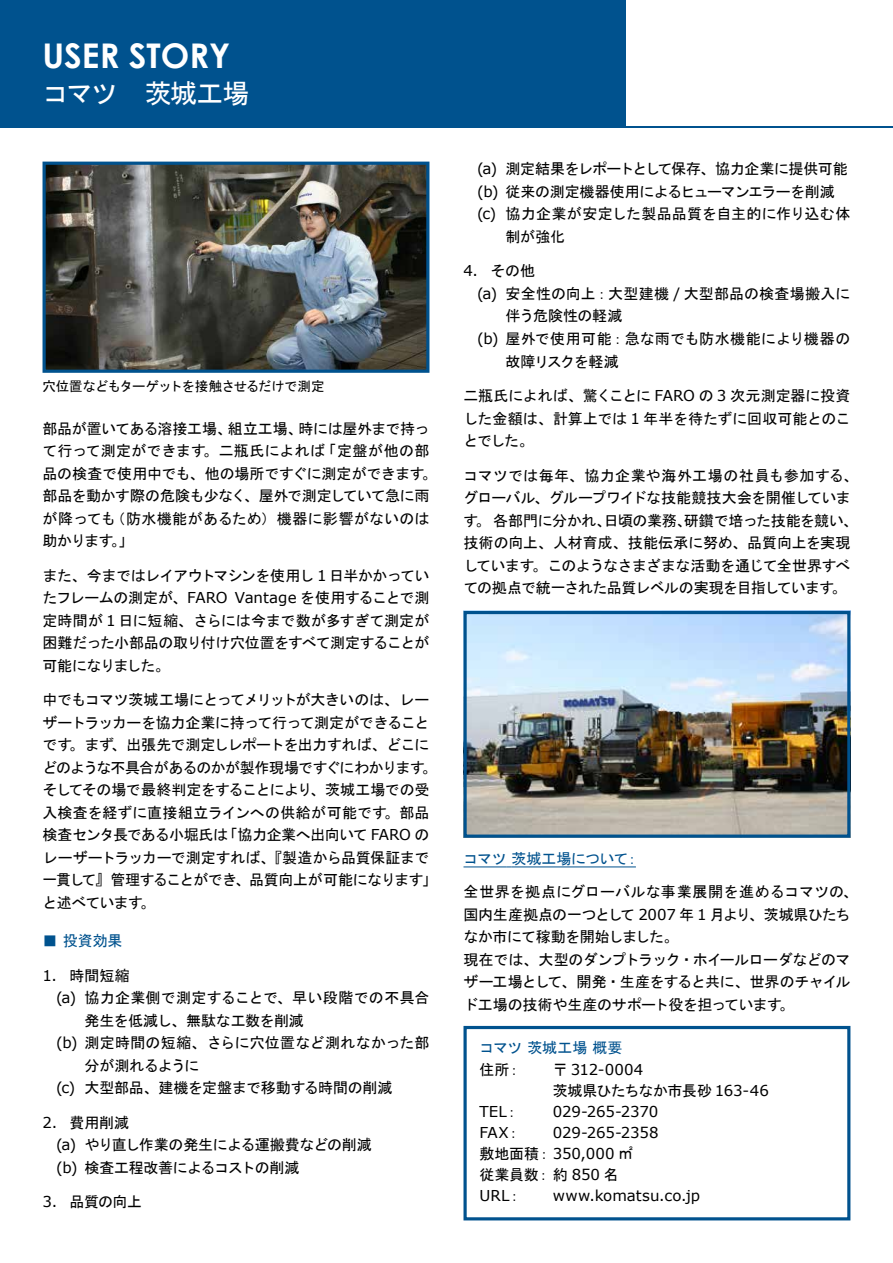
<style>
.page{position:relative;width:893px;height:1263px;background:#fff}
.page>*{position:absolute;margin:0;border:0;box-sizing:border-box;transform-origin:0 0}
.t1{font:700 34.05px "Century Gothic";color:#fff}
.t2{font:27px "MS Gothic";letter-spacing:-.055em;color:#fff}
.t3{font:15px/22.5px "MS Gothic";letter-spacing:-.02em;color:#000}
.t4{font:15px/22.5px "MS Gothic";letter-spacing:-.045em;color:#000;text-align:right}
.t5{font:15px "MS Gothic";letter-spacing:.015em;color:#000}
.t6{font:15px "MS Gothic";letter-spacing:-.04em;color:#000}
.t7{font:15px "Verdana";letter-spacing:-.005em;color:#000}
.t8{font:15px/22.5px "MS Gothic";letter-spacing:.005em;color:#000}
.t9{font:15px/22.5px "MS Gothic";letter-spacing:.01em;color:#000}
.t10{font:15px "MS Gothic";letter-spacing:-.05em;color:#000}
.t11{font:15px "MS Gothic";letter-spacing:.025em;color:#000}
.t12{font:15px "MS Gothic";letter-spacing:-.055em;color:#000}
.t13{font:15px "MS Gothic";letter-spacing:-.015em;color:#00528e}
.t14{font:15px "MS Gothic";letter-spacing:-.035em;color:#00528e}
.t15{font:15px "MS Gothic";letter-spacing:-.08em;color:#000}
.t16{font:15px "MS Gothic";letter-spacing:-.06em;color:#000}
.t17{font:13.5px "MS Gothic";letter-spacing:-.06em;color:#000}
.s1{font-family:"Verdana"}
.s2{font-family:"MS Gothic"}
</style>
<div class="page">
<div style="left:0;top:0;width:893px;height:128px;background:#00528e"></div>
<div style="left:627px;top:0;width:266px;height:125px;background:#fff"></div>
<div style="left:463px;top:1026px;width:387px;height:194px;border:3px solid #00528e"></div>
<img style="left:467px;top:615px;width:379px;height:219px">
<div style="left:463px;top:611px;width:387px;height:227px;border:3px solid #00528e"></div>
<hr style="left:463px;top:866px;width:43px;height:1px;background:#00528e">
<hr style="left:512px;top:866px;width:124px;height:1px;background:#00528e">
<img style="left:47px;top:166px;width:378px;height:203px">
<div style="left:43px;top:162px;width:386px;height:211px;border:3px solid #00528e"></div>
<h1 class="t1" style="left:43px;top:30px;width:189px">USER STORY</h1>
<h2 class="t2" style="left:43px;top:79px;width:208px">コマツ　茨城工場</h2>
<p class="t17" style="left:43px;top:379px;width:283px">穴位置などもターゲットを接触させるだけで測定</p>
<p class="t3" style="left:43px;top:417px;width:191px">部品が置いてある溶接工場、</p>
<p class="t3" style="left:228px;top:417px;width:76px">組立工場、</p>
<p class="t3" style="left:299px;top:417px;width:132px">時には屋外まで持っ</p>
<p class="t5" style="left:203px;top:443px;width:123px">。二瓶氏によれば</p>
<p class="t3" style="left:43px;top:440px;width:165px">て行って測定ができます</p>
<p class="t3" style="left:321px;top:440px;width:109px">「定盤が他の部</p>
<p class="t3" style="left:43px;top:462px;width:384px">品の検査で使用中でも、他の場所ですぐに測定ができます</p>
<p class="t6" style="left:43px;top:488px;width:388px">部品を動かす際の危険も少なく、屋外で測定していて急に雨</p>
<p class="t5" style="left:111px;top:511px;width:320px">（防水機能があるため）機器に影響がないのは</p>
<p class="t3" style="left:422px;top:462px;width:16px">。</p>
<p class="t3" style="left:111px;top:507px;width:24px;text-indent:-68px">が降っても「。</p>
<p class="t3" style="left:43px;top:530px;width:73px">助かります</p>
<p class="t4" style="left:43px;top:564px;width:388px">また、今まではレイアウトマシンを使用し <span class="s1">1</span> 日半かかってい<br><span class="s1">Vantage</span> を使用することで測</p>
<p class="t3" style="left:43px;top:587px;width:388px">たフレームの測定が、<span class="s1">FARO<br></span>定時間が <span class="s1">1</span> 日に短縮、さらには今まで数が多すぎて測定が困難だった小部品の取り付け穴位置をすべて測定することが可能になりました。</p>
<p class="t3" style="left:43px;top:689px;width:388px;text-align:right">中でもコマツ茨城工場にとってメリットが大きいのは、レーザートラッカーを協力企業に持って行って測定ができること、出張先で測定しレポートを出力すれば、どこに</p>
<p class="t3" style="left:69px;top:734px;width:46px">。まず</p>
<p class="t3" style="left:43px;top:734px;width:31px">です</p>
<p class="t4" style="left:43px;top:756px;width:388px">どのような不具合があるのかが製作現場ですぐにわかりますそしてその場で最終判定をすることにより、茨城工場での受。部品</p>
<p class="t3" style="left:422px;top:756px;width:16px">。</p>
<p class="t3" style="left:223px;top:801px;width:208px;text-indent:-180px">入検査を経ずに直接組立ラインへの供給が可能です<br>「協力企業へ出向いて <span class="s1">FARO</span> の</p>
<p class="t4" style="left:43px;top:824px;width:187px">検査センタ長である小堀氏は</p>
<p class="t3" style="left:43px;top:846px;width:388px">レーザートラッカーで測定すれば、『製造から品質保証まで</p>
<p class="t3" style="left:43px;top:869px;width:396px">一貫して』管理することができ、品質向上が可能になります「</p>
<p class="t3" style="left:140px;top:891px;width:16px">。</p>
<p class="t16" style="left:43px;top:895px;width:102px">と述べています</p>
<p class="t13" style="left:43px;top:933px;width:82px">■ 投資効果</p>
<p class="t3" style="left:70px;top:964px;width:62px">時間短縮</p>
<p class="t7" style="left:43px;top:965px;width:16px">1.</p>
<p class="t7" style="left:56px;top:987px;width:22px">(a)</p>
<p class="t7" style="left:56px;top:1032px;width:23px">(b)</p>
<p class="t5" style="left:85px;top:990px;width:346px">協力企業側で測定することで、早い段階での不具合</p>
<p class="t8" style="left:85px;top:1009px;width:346px">発生を低減し、無駄な工数を削減<br>測定時間の短縮、さらに穴位置など測れなかった部</p>
<p class="t3" style="left:85px;top:1054px;width:309px">分が測れるように<br>大型部品、建機を定盤まで移動する時間の削減</p>
<p class="t7" style="left:56px;top:1077px;width:21px">(c)</p>
<p class="t3" style="left:70px;top:1111px;width:61px">費用削減</p>
<p class="t7" style="left:43px;top:1112px;width:16px">2.</p>
<p class="t7" style="left:56px;top:1134px;width:22px">(a)</p>
<p class="t3" style="left:85px;top:1134px;width:289px">やり直し作業の発生による運搬費などの削減</p>
<p class="t3" style="left:85px;top:1156px;width:216px">検査工程改善によるコストの削減</p>
<p class="t7" style="left:56px;top:1157px;width:23px">(b)</p>
<p class="t3" style="left:70px;top:1191px;width:74px">品質の向上</p>
<p class="t7" style="left:43px;top:1191px;width:16px">3.</p>
<p class="t7" style="left:477px;top:159px;width:22px">(a)</p>
<p class="t6" style="left:505px;top:162px;width:344px">測定結果をレポートとして保存、協力企業に提供可能</p>
<p class="t7" style="left:477px;top:181px;width:23px">(b)</p>
<p class="t3" style="left:505px;top:180px;width:331px">従来の測定機器使用によるヒューマンエラーを削減</p>
<p class="t7" style="left:477px;top:204px;width:21px">(c)</p>
<p class="t5" style="left:505px;top:207px;width:346px">協力企業が安定した製品品質を自主的に作り込む体</p>
<p class="t7" style="left:463px;top:261px;width:16px">4.</p>
<p class="t3" style="left:505px;top:225px;width:61px">制が強化</p>
<p class="t3" style="left:490px;top:260px;width:46px">その他</p>
<p class="t7" style="left:477px;top:283px;width:22px">(a)</p>
<p class="t7" style="left:477px;top:328px;width:23px">(b)</p>
<p class="t5" style="left:505px;top:286px;width:346px">安全性の向上：大型建機 <span class="s1">/</span> 大型部品の検査場搬入に</p>
<p class="t9" style="left:505px;top:305px;width:346px">伴う危険性の軽減<br>屋外で使用可能：急な雨でも防水機能により機器の</p>
<p class="t15" style="left:505px;top:354px;width:115px">故障リスクを軽減</p>
<p class="t3" style="left:463px;top:384px;width:388px;text-align:justify">二瓶氏によれば、驚くことに <span class="s1">FARO</span> の <span class="s1">3</span> 次元測定器に投資した金額は、計算上では <span class="s1">1</span> 年半を待たずに回収可能とのことでした。</p>
<p class="t11" style="left:463px;top:468px;width:396px">コマツでは毎年、協力企業や海外工場の社員も参加する、</p>
<p class="t6" style="left:463px;top:490px;width:388px">グローバル、グループワイドな技能競技大会を開催していま</p>
<p class="t3" style="left:684px;top:509px;width:176px">研鑽で培った技能を競い、</p>
<p class="t3" style="left:476px;top:509px;width:137px">。各部門に分かれ、</p>
<p class="t3" style="left:604px;top:509px;width:89px">日頃の業務、</p>
<p class="t3" style="left:463px;top:509px;width:16px">す</p>
<p class="t3" style="left:463px;top:531px;width:388px">技術の向上、人材育成、技能伝承に努め、品質向上を実現</p>
<p class="t4" style="left:532px;top:554px;width:320px">。このようなさまざまな活動を通じて全世界すべ</p>
<p class="t3" style="left:463px;top:554px;width:73px">しています</p>
<p class="t12" style="left:463px;top:580px;width:372px">ての拠点で統一された品質レベルの実現を目指しています</p>
<p class="t3" style="left:832px;top:576px;width:16px">。</p>
<p class="t14" style="left:463px;top:851px;width:166px">コマツ茨城工場について</p>
<p class="t5" style="left:463px;top:884px;width:396px">全世界を拠点にグローバルな事業展開を進めるコマツの、</p>
<p class="t10" style="left:463px;top:907px;width:388px">国内生産拠点の一つとして <span class="s1">2007</span> 年 <span class="s1">1</span> 月より、茨城県ひたち</p>
<p class="t6" style="left:463px;top:929px;width:217px">なか市にて稼動を開始しました。</p>
<p class="t6" style="left:463px;top:952px;width:388px">現在では、大型のダンプトラック・ホイールローダなどのマ</p>
<p class="t4" style="left:463px;top:971px;width:388px">ザー工場として、開発・生産をすると共に、世界のチャイル</p>
<p class="t3" style="left:779px;top:993px;width:16px">。</p>
<p class="t13" style="left:625px;top:851px;width:16px">：</p>
<p class="t3" style="left:463px;top:993px;width:320px">ド工場の技術や生産のサポート役を担っています</p>
<p class="t13" style="left:479px;top:1040px;width:144px">コマツ茨城工場概要</p>
<p class="t7" style="left:553px;top:1059px;width:92px"><span class="s2">〒</span> 312-0004</p>
<p class="t3" style="left:479px;top:1058px;width:32px">住所</p>
<p class="t3" style="left:507px;top:1058px;width:16px">：</p>
<p class="t7" style="left:479px;top:1101px;width:42px">TEL<span class="s2">：</span></p>
<p class="t7" style="left:479px;top:1122px;width:31px">FAX</p>
<p class="t3" style="left:506px;top:1121px;width:16px">：</p>
<p class="t4" style="left:553px;top:1079px;width:217px">茨城県ひたちなか市長砂 <span class="s1">163-46</span></p>
<p class="t7" style="left:553px;top:1101px;width:107px">029-265-2370</p>
<p class="t7" style="left:553px;top:1122px;width:107px">029-265-2358</p>
<p class="t7" style="left:537px;top:1143px;width:98px"><span class="s2">：</span>350,000 <span class="s2">㎡</span></p>
<p class="t3" style="left:536px;top:1143px;width:84px;line-height:21px;text-indent:-57px">敷地面積<br>：約 <span class="s1">850</span> 名</p>
<p class="t3" style="left:479px;top:1163px;width:61px">従業員数</p>
<p class="t7" style="left:479px;top:1185px;width:44px">URL<span class="s2">：</span></p>
<p class="t7" style="left:553px;top:1185px;width:149px">www.komatsu.co.jp</p>
</div>
